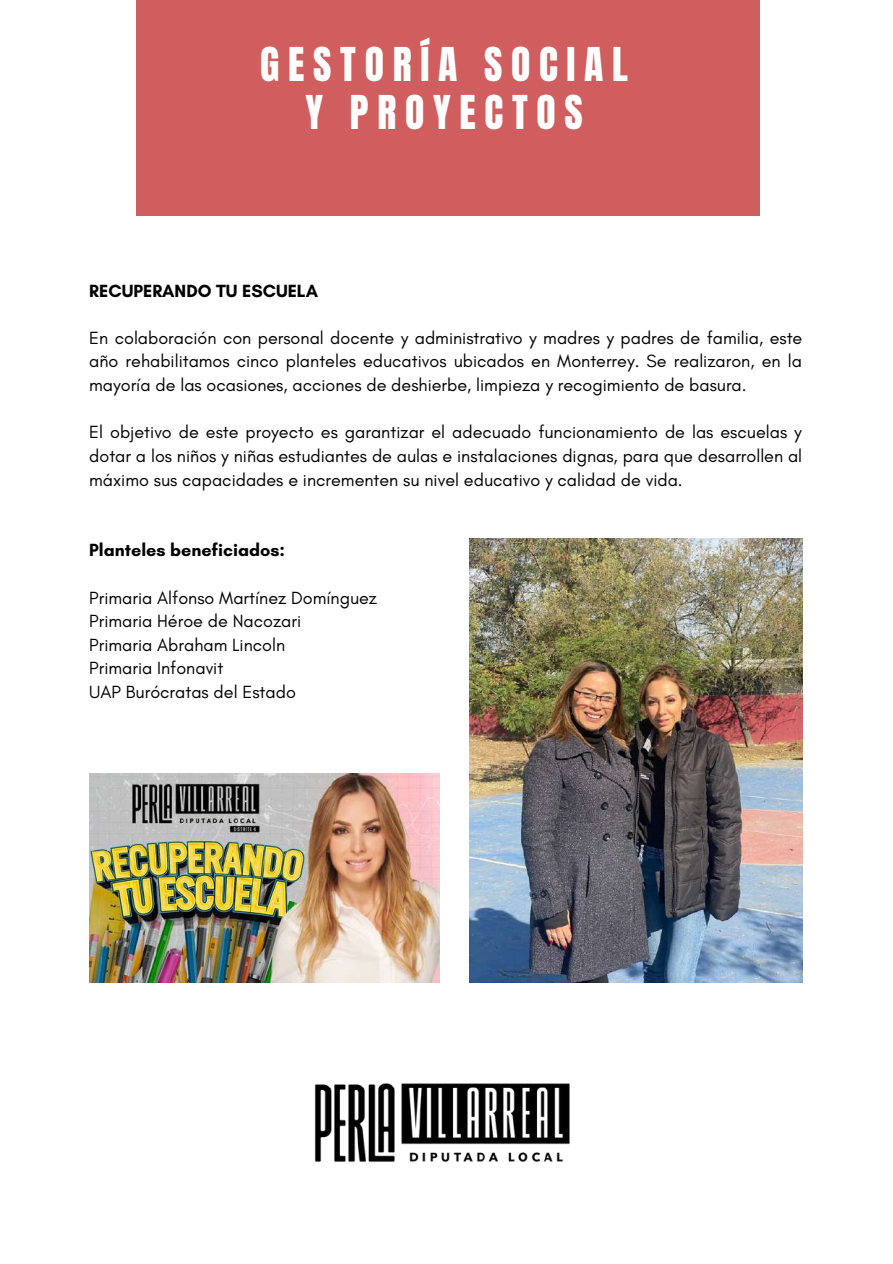
<style>
.page{position:relative;width:893px;height:1264px;background:#fff}
.page>*{position:absolute;margin:0;border:0;box-sizing:border-box;transform-origin:0 0}
.t1{font:39.6px/47.2px "Anton";letter-spacing:.22em;color:#fff;text-align:center}
.t2{font:18px/23.5px "Glacial Indifference";color:#000;text-align:justify}
.t3{font:700 18px "Glacial Indifference";color:#000}
</style>
<div class="page">
<div style="left:136px;top:0;width:623px;height:223px;background:#d15e5e"></div>
<img style="left:314px;top:1083px;width:256px;height:79px">
<img style="left:89px;top:773px;width:350px;height:209px">
<img style="left:470px;top:538px;width:332px;height:444px">
<h1 class="t1" style="left:260px;top:42px;width:369px">GESTORÍA SOCIAL<br>Y PROYECTOS</h1>
<p class="t3" style="left:89px;top:279px;width:230px">RECUPERANDO TU ESCUELA</p>
<p class="t2" style="left:89px;top:326px;width:714px">En colaboración con personal docente y administrativo y madres y padres de familia, este año rehabilitamos cinco planteles educativos ubicados en Monterrey. Se realizaron, en la mayoría de las ocasiones, acciones de deshierbe, limpieza y recogimiento de basura.</p>
<p class="t2" style="left:89px;top:420px;width:714px">El objetivo de este proyecto es garantizar el adecuado funcionamiento de las escuelas y dotar a los niños y niñas estudiantes de aulas e instalaciones dignas, para que desarrollen al máximo sus capacidades e incrementen su nivel educativo y calidad de vida.</p>
<p class="t3" style="left:89px;top:539px;width:197px">Planteles beneficiados:</p>
<p class="t2" style="left:89px;top:585px;width:289px;text-align:left">Primaria Alfonso Martínez Domínguez<br>Primaria Héroe de Nacozari<br>Primaria Abraham Lincoln<br>Primaria Infonavit<br>UAP Burócratas del Estado</p>
</div>
